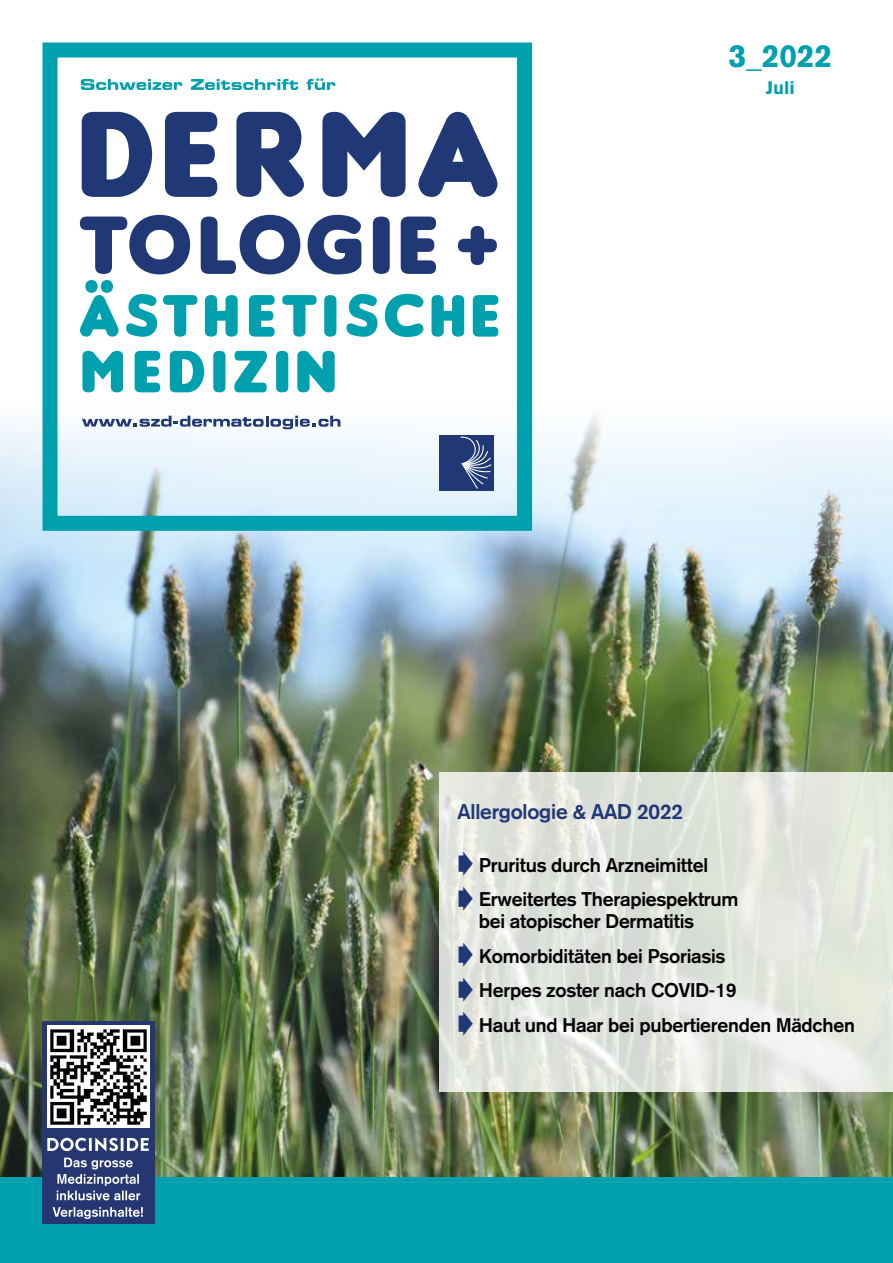
<style>
.page{position:relative;width:893px;height:1263px;background:#fff}
.page>*{position:absolute;margin:0;border:0;box-sizing:border-box;transform-origin:0 0}
.t1{font:900 31.5px "Akzidenz Grotesk";color:#00a0af}
.t2{font:700 21px "Akzidenz Grotesk";letter-spacing:-.01em;color:#203876}
.t3{font:700 19.5px/34.5px "Akzidenz Grotesk";letter-spacing:-.01em;color:#000}
.t4{font:900 18px "Akzidenz Grotesk";color:#00a0af}
.s1{color:#203876}
</style>
<div class="page">
<img style="left:0;top:568px;width:893px;height:610px">
<svg style="left:0;top:215px;width:893px;height:353px"></svg>
<div style="left:43px;top:43px;width:489px;height:488px;border:15px solid #00a0af"></div>
<svg style="left:81px;top:79px;width:101px;height:11px"></svg>
<svg style="left:191px;top:79px;width:107px;height:11px"></svg>
<svg style="left:307px;top:78px;width:28px;height:12px"></svg>
<svg style="left:82px;top:416px;width:258px;height:13px"></svg>
<div style="left:439px;top:435px;width:54px;height:55px;background:#203876"></div>
<svg style="left:461px;top:436px;width:30px;height:53px"></svg>
<svg style="left:82px;top:112px;width:70px;height:85px"></svg>
<svg style="left:165px;top:112px;width:52px;height:85px"></svg>
<svg style="left:236px;top:112px;width:68px;height:85px"></svg>
<svg style="left:322px;top:112px;width:84px;height:85px"></svg>
<svg style="left:418px;top:112px;width:79px;height:85px"></svg>
<svg style="left:80px;top:215px;width:110px;height:59px"></svg>
<svg style="left:201px;top:215px;width:99px;height:59px"></svg>
<svg style="left:308px;top:215px;width:53px;height:59px"></svg>
<div style="left:373px;top:217px;width:17px;height:57px;background:#203876;border-radius:8px"></div>
<svg style="left:401px;top:217px;width:35px;height:57px"></svg>
<svg style="left:458px;top:226px;width:39px;height:39px"></svg>
<svg style="left:80px;top:280px;width:39px;height:57px"></svg>
<svg style="left:126px;top:294px;width:31px;height:43px"></svg>
<svg style="left:163px;top:295px;width:34px;height:42px"></svg>
<svg style="left:205px;top:295px;width:33px;height:42px"></svg>
<svg style="left:249px;top:295px;width:26px;height:42px"></svg>
<svg style="left:282px;top:295px;width:35px;height:42px"></svg>
<div style="left:324px;top:295px;width:12px;height:42px;background:#00a0af;border-radius:6px"></div>
<svg style="left:347px;top:294px;width:31px;height:43px"></svg>
<svg style="left:385px;top:294px;width:38px;height:43px"></svg>
<svg style="left:432px;top:295px;width:32px;height:42px"></svg>
<svg style="left:473px;top:295px;width:25px;height:42px"></svg>
<svg style="left:82px;top:351px;width:41px;height:41px"></svg>
<svg style="left:135px;top:351px;width:25px;height:41px"></svg>
<svg style="left:170px;top:351px;width:34px;height:41px"></svg>
<div style="left:213px;top:351px;width:12px;height:41px;background:#00a0af;border-radius:6px"></div>
<svg style="left:234px;top:351px;width:33px;height:41px"></svg>
<div style="left:276px;top:351px;width:12px;height:41px;background:#00a0af;border-radius:6px"></div>
<svg style="left:297px;top:351px;width:38px;height:41px"></svg>
<svg style="left:439px;top:772px;width:454px;height:320px;background:#e2e5de"></svg>
<div style="left:0;top:1178px;width:893px;height:85px;background:#00a0af"></div>
<div style="left:42px;top:1021px;width:112px;height:202px;background:#253671"></div>
<img style="left:47px;top:1026px;width:102px;height:102px">
<svg style="left:47px;top:1138px;width:102px;height:13px"></svg>
<svg style="left:53px;top:1207px;width:90px;height:12px"></svg>
<svg style="left:57px;top:1157px;width:83px;height:43px"></svg>
<h1 class="t1" style="left:729px;top:37px;width:105px">3_2022</h1>
<p class="t4" style="left:766px;top:76px;width:30px">Juli</p>
<p class="t2" style="left:457px;top:799px;width:227px">Allergologie &amp; AAD 2022</p>
<p class="t3" style="left:457px;top:847px;width:283px"><span class="s1">➧</span> Pruritus durch Arzneimittel<br><span class="s1">➧</span> Erweitertes Therapiespektrum</p>
<p class="t3" style="left:457px;top:904px;width:399px;text-indent:21px">bei atopischer Dermatitis<br><span class="s1">➧</span> Komorbiditäten bei Psoriasis<br><span class="s1">➧</span> Herpes zoster nach COVID-19<br><span class="s1">➧</span> Haut und Haar bei pubertierenden Mädchen</p>
</div>
